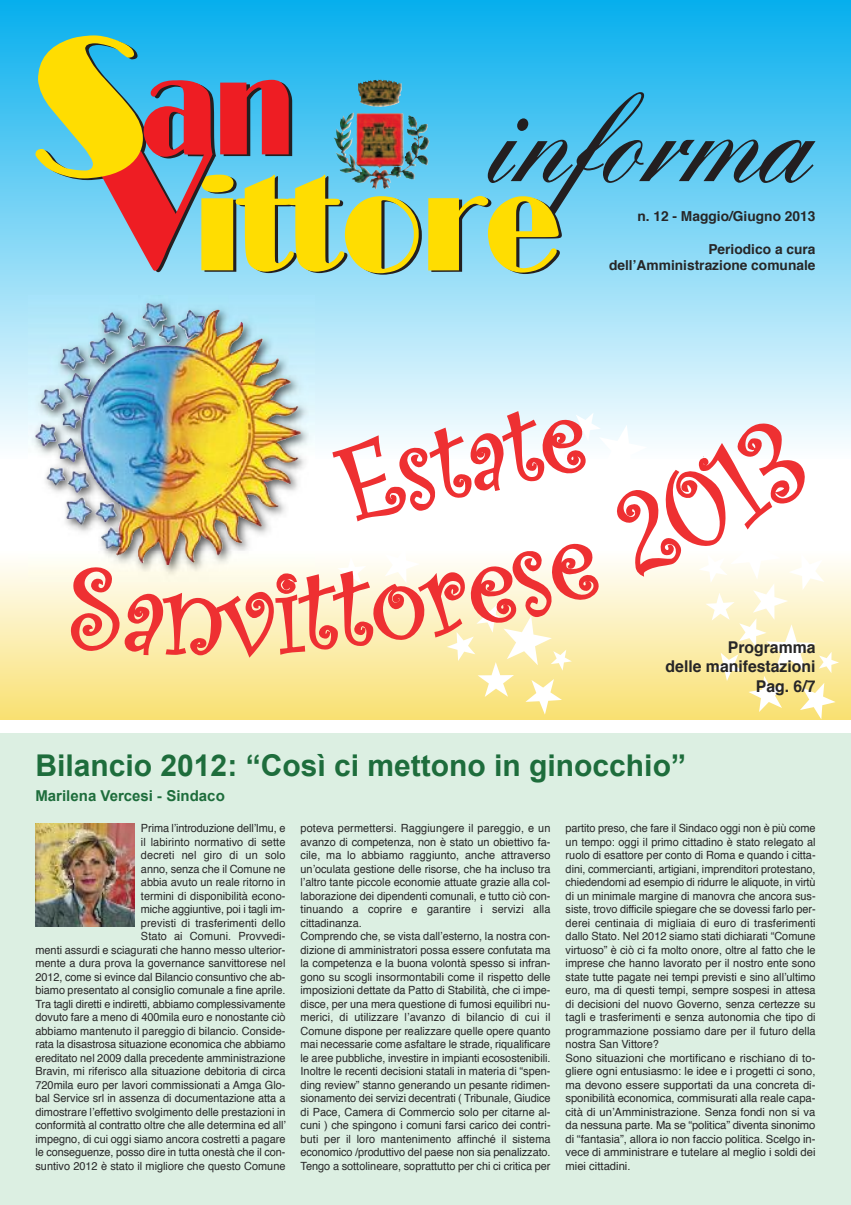
<style>
.page{position:relative;width:851px;height:1205px;background:#fff}
.page>*{position:absolute;margin:0;border:0;box-sizing:border-box;transform-origin:0 0}
.t1{font:700 30px "Arial";color:#1e6d3c}
.t2{font:700 16.25px/19.5px "Helvetica";color:#272627;text-align:right}
.t3{font:700 15px "Arial";color:#1e6d3c}
.t4{font:700 13.75px/16.5px "Helvetica";color:#272627;text-align:right}
.t5{font:11.25px/13.5px "Helvetica";color:#272627}
</style>
<div class="page">
<div style="left:0;top:0;width:850px;height:459px;background:linear-gradient(to bottom,#06aeeb,#fcfeff)"></div>
<svg style="left:428px;top:92px;width:387px;height:182px;background:#6bbdcd"></svg>
<svg style="left:35px;top:35px;width:387px;height:240px;background:#8fad93"></svg>
<img style="left:342px;top:80px;width:60px;height:90px">
<div style="left:0;top:733px;width:850px;height:472px;background:#dcefe2"></div>
<img style="left:35px;top:823px;width:100px;height:103px">
<div style="left:0;top:551px;width:850px;height:168px;background:linear-gradient(to bottom,#fffffe,#f9e172)"></div>
<img style="left:29px;top:295px;width:286px;height:286px">
<img style="left:142px;top:303px;width:101px;height:51px">
<svg style="left:329px;top:411px;width:509px;height:308px"></svg>
<img style="left:71px;top:411px;width:733px;height:247px">
<p class="t4" style="left:637px;top:209px;width:180px">n. 12 - Maggio/Giugno 2013</p>
<p class="t4" style="left:609px;top:242px;width:208px">Periodico a cura dell’Amministrazione comunale</p>
<h2 class="t2" style="left:665px;top:638px;width:151px">Programma<br>delle manifestazioni<br>Pag. 6/7</h2>
<h1 class="t1" style="left:35px;top:749px;width:652px">Bilancio 2012: “Così ci mettono in ginocchio”</h1>
<h3 class="t3" style="left:35px;top:788px;width:191px">Marilena Vercesi - Sindaco</h3>
<p class="t5" style="left:35px;top:822px;width:252px;text-align:right">Prima l’introduzione dell’Imu, e<br>il labirinto normativo di sette<br>decreti nel giro di un solo<br>anno, senza che il Comune ne<br>abbia avuto un reale ritorno in<br>termini di disponibilità econo-<br>miche aggiuntive, poi i tagli im-<br>previsti di trasferimenti dello<br>Stato ai Comuni. Provvedi-<br>menti assurdi e sciagurati che hanno messo ulterior&shy;mente a dura prova la governance sanvittorese nel 2012, come si evince dal Bilancio consuntivo che ab&shy;biamo presentato al consiglio comunale a fine aprile.<br>Tra tagli diretti e indiretti, abbiamo complessivamente dovuto fare a meno di 400mila euro e nonostante ciò abbiamo mantenuto il pareggio di bilancio. Conside&shy;rata la disastrosa situazione economica che abbiamo ereditato nel 2009 dalla precedente amministrazione Bravin, mi riferisco alla situazione debitoria di circa 720mila euro per lavori commissionati a Amga Glo&shy;bal Service srl in assenza di documentazione atta a dimostrare l’effettivo svolgimento delle prestazioni in conformità al contratto oltre che alle determina ed all’ impegno, di cui oggi siamo ancora costretti a pagare le conseguenze, posso dire in tutta onestà che il con&shy;suntivo 2012 è stato il migliore che questo Comune</p>
<p class="t5" style="left:300px;top:822px;width:251px">poteva permettersi. Raggiungere il pareggio, e un avanzo di competenza, non è stato un obiettivo fa&shy;cile, ma lo abbiamo raggiunto, anche attraverso un’oculata gestione delle risorse, che ha incluso tra l’altro tante piccole economie attuate grazie alla col&shy;laborazione dei dipendenti comunali, e tutto ciò con&shy;tinuando a coprire e garantire i servizi alla cittadinanza.<br>Comprendo che, se vista dall’esterno, la nostra con&shy;dizione di amministratori possa essere confutata ma la competenza e la buona volontà spesso si infran&shy;gono su scogli insormontabili come il rispetto delle imposizioni dettate da Patto di Stabilità, che ci impe&shy;disce, per una mera questione di fumosi equilibri nu&shy;merici, di utilizzare l’avanzo di bilancio di cui il Comune dispone per realizzare quelle opere quanto mai necessarie come asfaltare le strade, riqualificare le aree pubbliche, investire in impianti ecosostenibili.<br>Inoltre le recenti decisioni statali in materia di “spen&shy;ding review” stanno generando un pesante ridimen&shy;sionamento dei servizi decentrati ( Tribunale, Giudice di Pace, Camera di Commercio solo per citarne al&shy;cuni ) che spingono i comuni farsi carico dei contri&shy;buti per il loro mantenimento affinché il sistema economico /produttivo del paese non sia penalizzato.<br>Tengo a sottolineare, soprattutto per chi ci critica per</p>
<p class="t5" style="left:565px;top:822px;width:251px">partito preso, che fare il Sindaco oggi non è più come un tempo: oggi il primo cittadino è stato relegato al ruolo di esattore per conto di Roma e quando i citta&shy;dini, commercianti, artigiani, imprenditori protestano, chiedendomi ad esempio di ridurre le aliquote, in virtù di un minimale margine di manovra che ancora sus&shy;siste, trovo difficile spiegare che se dovessi farlo per&shy;derei centinaia di migliaia di euro di trasferimenti dallo Stato. Nel 2012 siamo stati dichiarati “Comune virtuoso” è ciò ci fa molto onore, oltre al fatto che le imprese che hanno lavorato per il nostro ente sono state tutte pagate nei tempi previsti e sino all’ultimo euro, ma di questi tempi, sempre sospesi in attesa di decisioni del nuovo Governo, senza certezze su tagli e trasferimenti e senza autonomia che tipo di programmazione possiamo dare per il futuro della nostra San Vittore?<br>Sono situazioni che mortificano e rischiano di to&shy;gliere ogni entusiasmo: le idee e i progetti ci sono, ma devono essere supportati da una concreta di&shy;sponibilità economica, commisurati alla reale capa&shy;cità di un’Amministrazione. Senza fondi non si va da nessuna parte. Ma se “politica” diventa sinonimo di “fantasia”, allora io non faccio politica. Scelgo in&shy;vece di amministrare e tutelare al meglio i soldi dei miei cittadini.</p>
</div>
